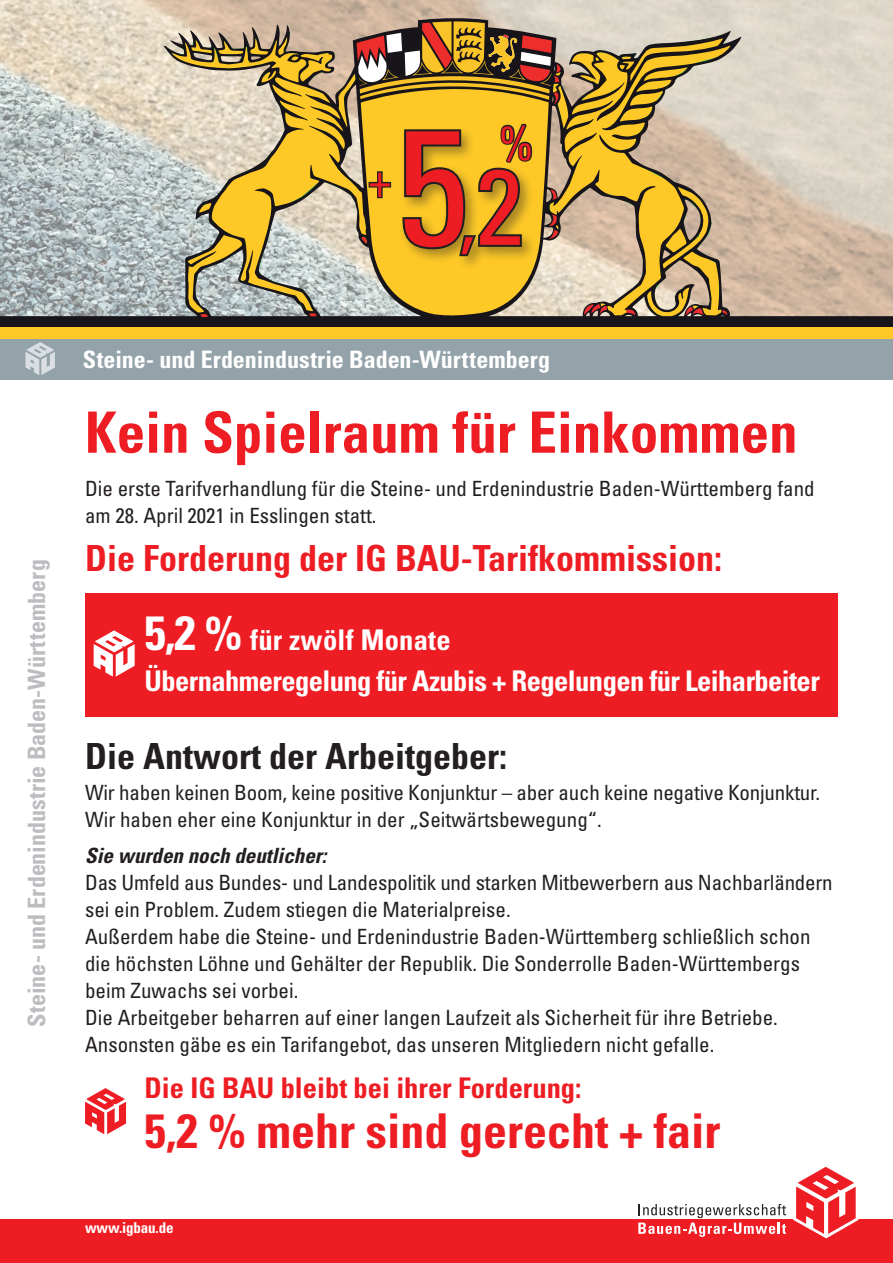
<style>
.page{position:relative;width:893px;height:1263px;background:#fff}
.page>*{position:absolute;margin:0;border:0;box-sizing:border-box;transform-origin:0 0}
._03_Grundtext{font:condensed 163.5px "Univers";color:#ee1d23}
._03_Grundtext-2{font:condensed 73.05px "Univers";color:#ee1d23}
._01_Head{font:700 condensed 57px "Univers";color:#ee1d23}
._03_Grundtext-3{font:700 condensed 48px "Univers";color:#ee1d23}
._03_Grundtext-4{font:condensed 48px "Univers";color:#ee1d23}
._03_Grundtext-5{font:condensed 45.6px "Univers";color:#ee1d23}
._03_Grundtext-6{font:700 condensed 36px "Univers";color:#ee1d23}
._03_Grundtext-7{font:700 condensed 36px "Univers";color:#231f20}
._03_Grundtext-8{font:700 condensed 28.5px "Univers";letter-spacing:-.02em;color:#fff}
._03_Grundtext-9{font:700 condensed 28.5px "Univers";color:#ee1d23}
._03_Grundtext-10{font:700 condensed 28.5px "Univers";letter-spacing:.01em;color:#fff}
._03_Grundtext-11{font:700 condensed 24px "Univers";color:#bcbdc0}
.t1{font:700 condensed 24px "Univers";color:#fff}
._03_Grundtext-12{font:condensed 21px/27px "Univers";color:#231f20}
._03_Grundtext-13{font:italic 700 condensed 21px "Univers";color:#231f20}
.t2{font:700 condensed 15px "Univers";letter-spacing:-.01em;color:#fff}
.s1{font-size:106.5px}
.s2{font-size:48px}
</style>
<div class="page">
<div style="left:0;top:1219px;width:893px;height:44px;background:#ee1d23"></div>
<svg style="left:794px;top:1166px;width:64px;height:72px"></svg>
<svg style="left:638px;top:1204px;width:148px;height:33px"></svg>
<img style="left:0;top:0;width:893px;height:18px">
<div style="left:0;top:337px;width:893px;height:42px;background:#94a2aa"></div>
<svg style="left:25px;top:342px;width:30px;height:33px"></svg>
<svg style="left:0;top:18px;width:893px;height:309px;background:#c1b496"></svg>
<svg style="left:714px;top:39px;width:16px;height:17px"></svg>
<svg style="left:309px;top:313px;width:8px;height:3px"></svg>
<svg style="left:550px;top:189px;width:9px;height:13px"></svg>
<svg style="left:549px;top:214px;width:10px;height:25px"></svg>
<svg style="left:361px;top:104px;width:188px;height:215px;background:#dab442"></svg>
<div style="left:0;top:327px;width:893px;height:12px;background:#fec927"></div>
<svg style="left:354px;top:20px;width:207px;height:84px;background:#a17943"></svg>
<svg style="left:200px;top:314px;width:8px;height:3px"></svg>
<svg style="left:627px;top:308px;width:9px;height:7px"></svg>
<svg style="left:584px;top:302px;width:23px;height:13px"></svg>
<svg style="left:722px;top:310px;width:5px;height:5px"></svg>
<svg style="left:685px;top:305px;width:18px;height:11px"></svg>
<div style="left:399px;top:126px;width:138px;height:145px;background:#231f20;opacity:.4"></div>
<svg style="left:367px;top:170px;width:25px;height:30px"></svg>
<svg style="left:400px;top:122px;width:133px;height:137px;background:#b59024"></svg>
<div style="left:85px;top:593px;width:753px;height:123px;background:#ee1d23"></div>
<svg style="left:94px;top:630px;width:41px;height:47px"></svg>
<svg style="left:85px;top:1088px;width:41px;height:46px"></svg>
<p class="_03_Grundtext-4" style="left:368px;top:149px;width:25px">+</p>
<p class="_03_Grundtext-5" style="left:499px;top:115px;width:37px">%</p>
<p class="_03_Grundtext" style="left:396px;top:83px;width:74px">5</p>
<p class="_03_Grundtext-2" style="left:459px;top:173px;width:65px">,<span class="s1">2</span></p>
<p class="_03_Grundtext-11" style="left:22px;top:1026px;width:469px;rotate:-90deg">Steine- und Erdenindustrie Baden-Württemberg</p>
<p class="t1" style="left:83px;top:345px;width:469px">Steine- und Erdenindustrie Baden-Württemberg</p>
<p class="_01_Head" style="left:85px;top:397px;width:714px">Kein Spielraum für Einkommen</p>
<p class="_03_Grundtext-12" style="left:85px;top:474px;width:731px">Die erste Tarifverhandlung für die Steine- und Erdenindustrie Baden-Württemberg fand am 28. April 2021 in Esslingen statt.</p>
<p class="_03_Grundtext-6" style="left:85px;top:536px;width:639px">Die Forderung der IG BAU-Tarifkommission:</p>
<p class="_03_Grundtext-10" style="left:145px;top:622px;width:308px"><span class="s2">5,2 %</span> für zwölf Monate</p>
<p class="_03_Grundtext-8" style="left:145px;top:663px;width:677px">Übernahmeregelung für Azubis + Regelungen für Leiharbeiter</p>
<p class="_03_Grundtext-7" style="left:85px;top:734px;width:423px">Die Antwort der Arbeitgeber:</p>
<p class="_03_Grundtext-12" style="left:85px;top:778px;width:737px">Wir haben keinen Boom, keine positive Konjunktur – aber auch keine negative Konjunktur.<br>Wir haben eher eine Konjunktur in der „Seitwärtsbewegung“.</p>
<p class="_03_Grundtext-13" style="left:85px;top:842px;width:243px">Sie wurden noch deutlicher:</p>
<p class="_03_Grundtext-12" style="left:85px;top:868px;width:749px">Das Umfeld aus Bundes- und Landespolitik und starken Mitbewerbern aus Nachbarländern sei ein Problem. Zudem stiegen die Materialpreise.</p>
<p class="_03_Grundtext-12" style="left:85px;top:922px;width:727px">Außerdem habe die Steine- und Erdenindustrie Baden-Württemberg schließlich schon die höchsten Löhne und Gehälter der Republik. Die Sonderrolle Baden-Württembergs beim Zuwachs sei vorbei.<br>Die Arbeitgeber beharren auf einer langen Laufzeit als Sicherheit für ihre Betriebe.</p>
<p class="_03_Grundtext-12" style="left:85px;top:1030px;width:631px">Ansonsten gäbe es ein Tarifangebot, das unseren Mitgliedern nicht gefalle.</p>
<p class="_03_Grundtext-9" style="left:145px;top:1070px;width:438px">Die IG BAU bleibt bei ihrer Forderung:</p>
<p class="_03_Grundtext-3" style="left:145px;top:1101px;width:577px">5,2 % mehr sind gerecht + fair</p>
<p class="t2" style="left:85px;top:1219px;width:90px">www.igbau.de</p>
</div>
